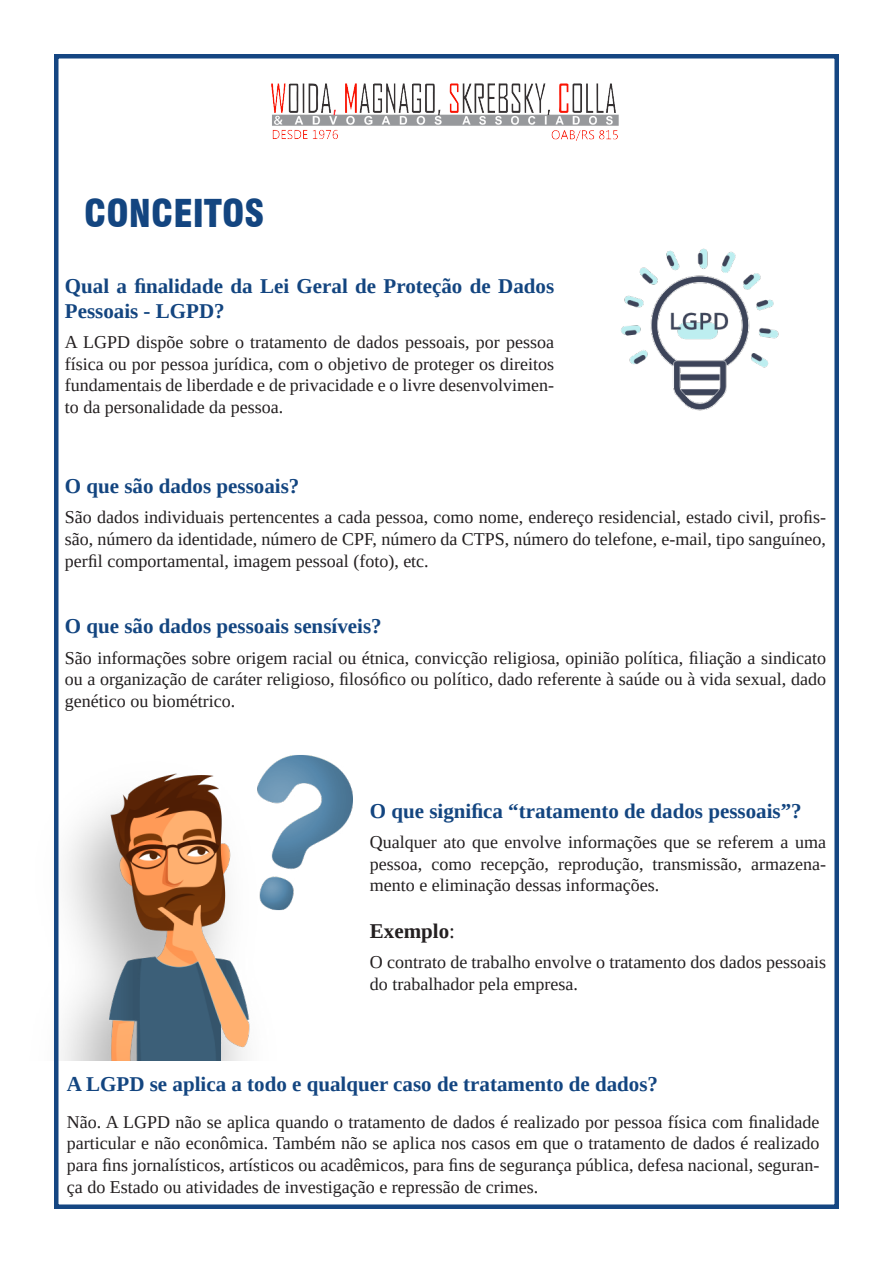
<style>
.page{position:relative;width:893px;height:1263px;background:#fff}
.page>*{position:absolute;margin:0;border:0;box-sizing:border-box;transform-origin:0 0}
.t1{font:900 condensed 37.5px "Swiss 721 BT";color:#134580}
.t2{font:700 21px/25.2px "Liberation Serif";color:#134580}
.t3{font:700 21px "Liberation Serif";color:#231f20}
.t4{font:18px/21.6px "Liberation Serif";color:#231f20;text-align:justify}
.s1{font-weight:400}
</style>
<div class="page">
<img style="left:271px;top:83px;width:348px;height:57px">
<img style="left:621px;top:248px;width:158px;height:163px">
<img style="left:61px;top:755px;width:292px;height:305px">
<div style="left:54px;top:54px;width:785px;height:1155px;border:4px solid #154682"></div>
<p class="t1" style="left:84px;top:191px;width:182px">CONCEITOS</p>
<p class="t2" style="left:65px;top:273px;width:491px">Qual a finalidade da Lei Geral de Proteção de Dados<br>Pessoais - LGPD?</p>
<p class="t4" style="left:65px;top:331px;width:491px">A LGPD dispõe sobre o tratamento de dados pessoais, por pessoa física ou por pessoa jurídica, com o objetivo de proteger os direitos fundamentais de liberdade e de privacidade e o livre desenvolvimen&shy;to da personalidade da pessoa.</p>
<p class="t2" style="left:65px;top:473px;width:236px">O que são dados pessoais?</p>
<p class="t4" style="left:65px;top:506px;width:763px">São dados individuais pertencentes a cada pessoa, como nome, endereço residencial, estado civil, profis&shy;são, número da identidade, número de CPF, número da CTPS, número do telefone, e-mail, tipo sanguíneo, perfil comportamental, imagem pessoal (foto), etc.</p>
<p class="t2" style="left:65px;top:613px;width:318px">O que são dados pessoais sensíveis?</p>
<p class="t4" style="left:65px;top:647px;width:763px">São informações sobre origem racial ou étnica, convicção religiosa, opinião política, filiação a sindicato ou a organização de caráter religioso, filosófico ou político, dado referente à saúde ou à vida sexual, dado genético ou biométrico.</p>
<p class="t2" style="left:370px;top:798px;width:433px">O que significa “tratamento de dados pessoais”?</p>
<p class="t4" style="left:370px;top:831px;width:458px">Qualquer ato que envolve informações que se referem a uma pessoa, como recepção, reprodução, transmissão, armazena&shy;mento e eliminação dessas informações.</p>
<p class="t3" style="left:370px;top:917px;width:87px">Exemplo<span class="s1">:</span></p>
<p class="t4" style="left:370px;top:951px;width:458px">O contrato de trabalho envolve o tratamento dos dados pessoais do trabalhador pela empresa.</p>
<p class="t2" style="left:67px;top:1071px;width:593px">A LGPD se aplica a todo e qualquer caso de tratamento de dados?</p>
<p class="t4" style="left:67px;top:1111px;width:754px">Não. A LGPD não se aplica quando o tratamento de dados é realizado por pessoa física com finalidade particular e não econômica. Também não se aplica nos casos em que o tratamento de dados é realizado para fins jornalísticos, artísticos ou acadêmicos, para fins de segurança pública, defesa nacional, seguran&shy;ça do Estado ou atividades de investigação e repressão de crimes.</p>
</div>
